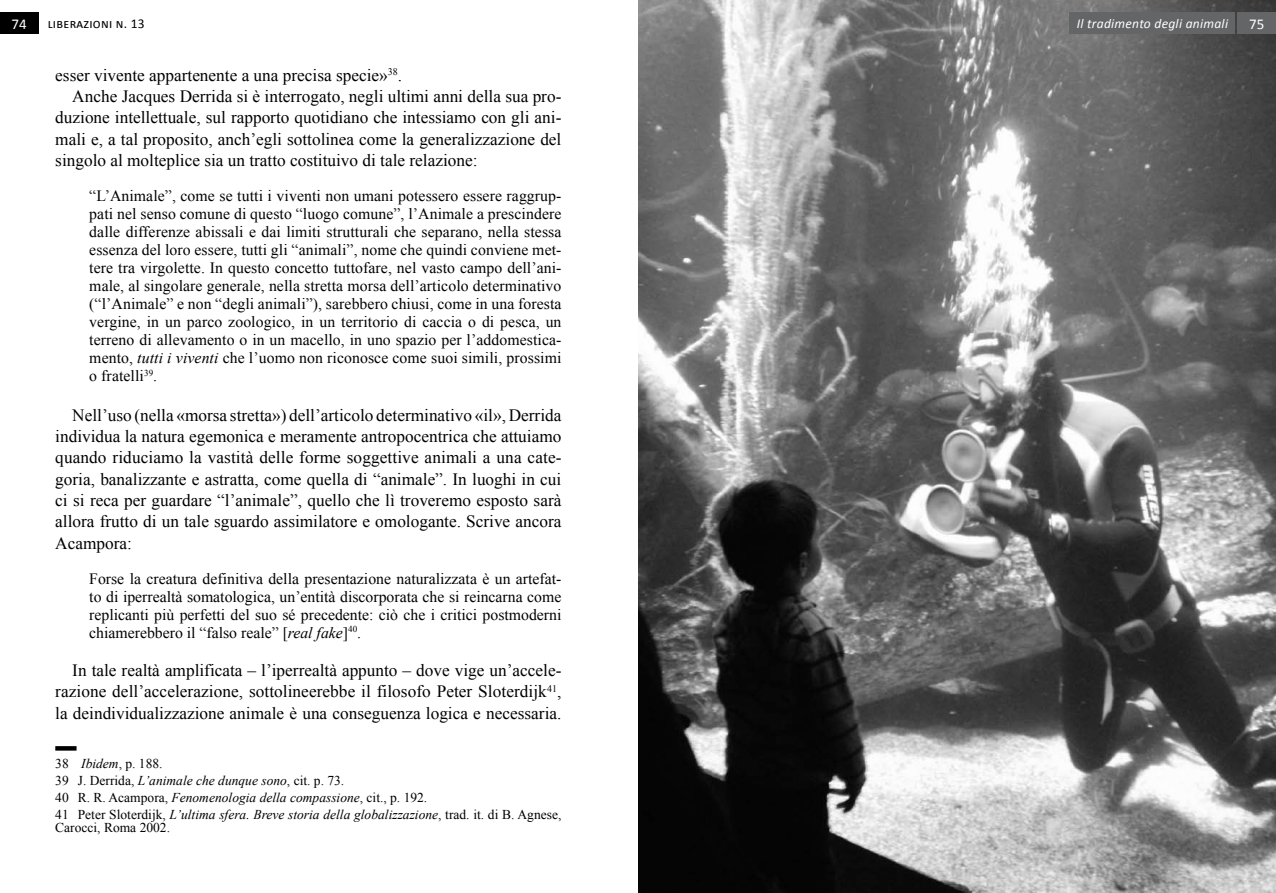
<style>
.page{position:relative;width:1276px;height:893px;background:#fff}
.page>*{position:absolute;margin:0;border:0;box-sizing:border-box;transform-origin:0 0}
.t1{font:17.25px/21.3px "Times New Roman";color:#000;text-align:justify}
.t2{font:15.75px/18px "Times New Roman";letter-spacing:.005em;color:#000;text-align:justify}
.t3{font:15px "Calibri";color:#fff}
.t4{font:italic 13.5px/17px "Times New Roman";color:#000}
.t5{font:italic 13.5px "Calibri";letter-spacing:.02em;color:#fff}
.t6{font:13.5px "Times New Roman";color:#000}
.t7{font:13.5px "Calibri";letter-spacing:.02em;color:#000}
.s1{font-style:italic}
.s2{font-style:normal}
</style>
<div class="page">
<div style="left:0;top:13px;width:38px;height:21px;background:#000"></div>
<img style="left:638px;top:0;width:638px;height:893px">
<div style="left:55px;top:746px;width:22px;height:5px;background:#000"></div>
<div style="left:1237px;top:13px;width:39px;height:21px;background:#646567"></div>
<div style="left:1068px;top:13px;width:166px;height:21px;background:#646567"></div>
<p class="t3" style="left:12px;top:15px;width:17px">74</p>
<p class="t7" style="left:48px;top:15px;width:98px">liberazioni n. 13</p>
<p class="t1" style="left:55px;top:64px;width:348px">esser vivente appartenente a una precisa specie»<sup>38</sup>.</p>
<p class="t1" style="left:72px;top:85px;width:490px">Anche Jacques Derrida si è interrogato, negli ultimi anni della sua pro-</p>
<p class="t1" style="left:55px;top:107px;width:507px">duzione intellettuale, sul rapporto quotidiano che intessiamo con gli ani-</p>
<p class="t1" style="left:55px;top:128px;width:507px">mali e, a tal proposito, anch’egli sottolinea come la generalizzazione del</p>
<p class="t1" style="left:55px;top:149px;width:424px">singolo al molteplice sia un tratto costituivo di tale relazione:</p>
<p class="t2" style="left:89px;top:186px;width:474px">“L’Animale”, come se tutti i viventi non umani potessero essere raggrup&shy;pati nel senso comune di questo “luogo comune”, l’Animale a prescindere dalle differenze abissali e dai limiti strutturali che separano, nella stessa essenza del loro essere, tutti gli “animali”, nome che quindi conviene met&shy;tere tra virgolette. In questo concetto tuttofare, nel vasto campo dell’ani&shy;male, al singolare generale, nella stretta morsa dell’articolo determinativo (“l’Animale” e non “degli animali”), sarebbero chiusi, come in una foresta vergine, in un parco zoologico, in un territorio di caccia o di pesca, un terreno di allevamento o in un macello, in uno spazio per l’addomestica&shy;mento, <span class="s1">tutti i viventi</span> che l’uomo non riconosce come suoi simili, prossimi o fratelli<sup>39</sup>.</p>
<p class="t1" style="left:55px;top:404px;width:508px;text-indent:17px">Nell’uso (nella «morsa stretta») dell’articolo determinativo «il», Derrida individua la natura egemonica e meramente antropocentrica che attuiamo quando riduciamo la vastità delle forme soggettive animali a una cate&shy;goria, banalizzante e astratta, come quella di “animale”. In luoghi in cui ci si reca per guardare “l’animale”, quello che lì troveremo esposto sarà allora frutto di un tale sguardo assimilatore e omologante. Scrive ancora Acampora:</p>
<p class="t2" style="left:89px;top:569px;width:473px">Forse la creatura definitiva della presentazione naturalizzata è un artefat&shy;to di iperrealtà somatologica, un’entità discorporata che si reincarna come replicanti più perfetti del suo sé precedente: ciò che i critici postmoderni chiamerebbero il “falso reale” [<span class="s1">real fake</span>]<sup>40</sup>.</p>
<p class="t1" style="left:55px;top:659px;width:508px;text-indent:17px">In tale realtà amplificata – l’iperrealtà appunto – dove vige un’accele&shy;razione dell’accelerazione, sottolineerebbe il filosofo Peter Sloterdijk<sup>41</sup>, la deindividualizzazione animale è una conseguenza logica e necessaria.</p>
<p class="t4" style="left:55px;top:754px;width:507px"><span class="s2">38</span> Ibidem<span class="s2">, p. 188.<br>39 J. Derrida,</span> L’animale che dunque sono<span class="s2">, cit. p. 73.<br>40 R. R. Acampora,</span> Fenomenologia della compassione<span class="s2">, cit., p. 192.<br>41 Peter Sloterdijk,</span> L’ultima sfera. Breve storia della globalizzazione<span class="s2">, trad. it. di B. Agnese,</span></p>
<p class="t6" style="left:55px;top:818px;width:116px">Carocci, Roma 2002.</p>
<p class="t5" style="left:1076px;top:15px;width:153px">Il tradimento degli animali</p>
<p class="t3" style="left:1249px;top:15px;width:17px">75</p>
</div>
